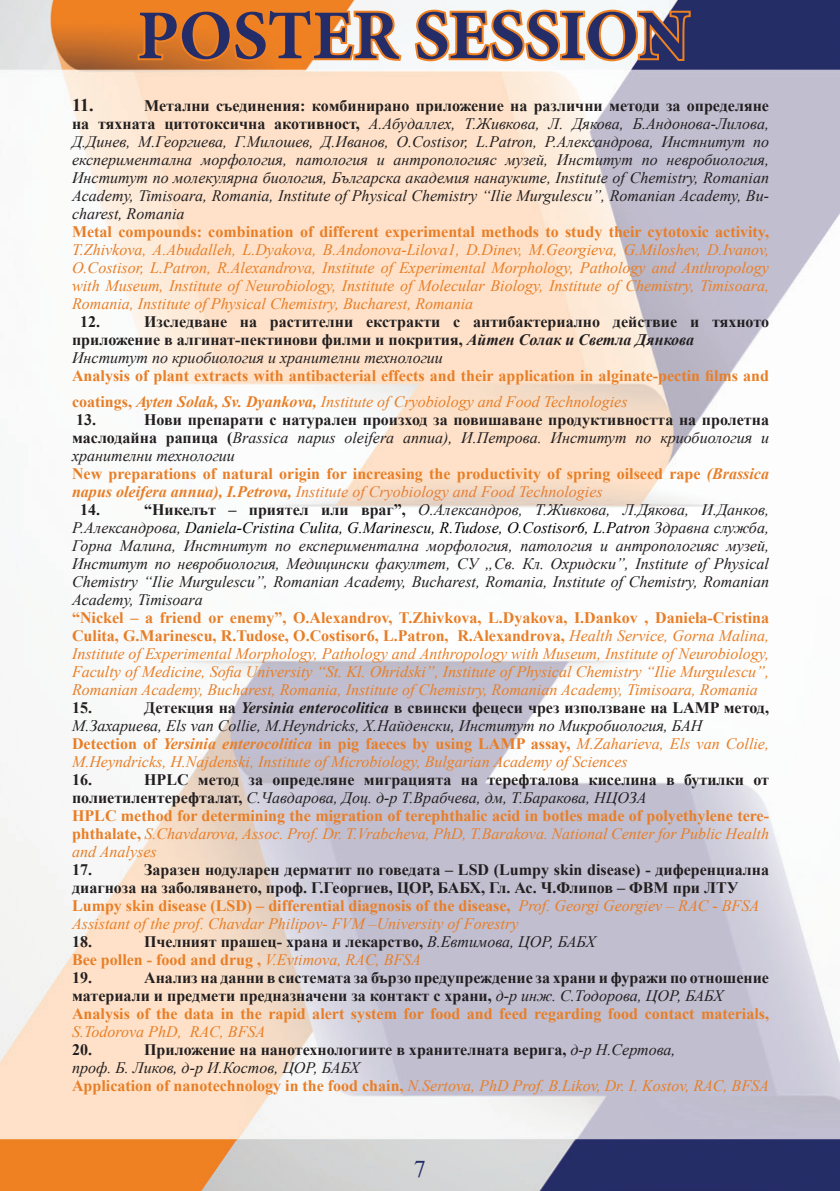
<style>
.page{position:relative;width:840px;height:1191px;background:#fff}
.page>*{position:absolute;margin:0;border:0;box-sizing:border-box;transform-origin:0 0}
.t1{font:700 70px "Minion Pro";color:#252d68}
.t2{font:24px "Times New Roman";color:#252d67}
.t3{font:700 18px "Times New Roman";color:#231f20}
.t4{font:italic 16px/18px "Times New Roman";color:#e87e26;text-align:justify}
.t5{font:italic 16px/18px "Times New Roman";color:#231f20;text-align:justify}
.t6{font:700 16px/18px "Times New Roman";color:#231f20}
.t7{font:700 16px/18px "Times New Roman";color:#e87e26}
.s1{font-weight:700;font-style:normal}
.s2{font-style:italic}
.s3{font-weight:400;font-style:italic}
.s4{font-weight:400;font-style:italic;color:#e87e33}
.s5{color:#000}
.s6{font-weight:700}
</style>
<div class="page">
<img style="left:0;top:0;width:839px;height:1191px">
<svg style="left:135px;top:7px;width:269px;height:57px;background:#eb9145"></svg>
<svg style="left:412px;top:8px;width:280px;height:56px"></svg>
<p class="t1" style="left:137px;top:-13px;width:554px">POSTER SESSION</p>
<p class="t3" style="left:72px;top:92px;width:23px">11.</p>
<p class="t5" style="left:72px;top:96px;width:698px;text-indent:72px"><span class="s1">Метални съединения: комбинирано приложение на различни методи за определяне на тяхната цитотоксична акотивност,</span> А.Абудаллех, Т.Живкова, Л. Дякова, Б.Андонова-Лилова, Д.Динев, М.Георгиева, Г.Милошев, Д.Иванов, O.Costisor, L.Patron, Р.Александрова, Инстнитут по експериментална морфология, патология и антропологияс музей, Институт по невробиология, Институт по молекулярна биология, Българска академия нанауките, Institute of Chemistry, Romanian Academy, Timisoara, Romania, Institute of Physical Chemistry “Ilie Murgulescu”, Romanian Academy, Bu&shy;charest, Romania</p>
<p class="t4" style="left:72px;top:222px;width:698px"><span class="s1">Metal compounds: combination of different experimental methods to study their cytotoxic activity, </span>T.Zhivkova, A.Abudalleh, L.Dyakova, B.Andonova-Lilova1, D.Dinev, M.Georgieva, G.Miloshev, D.Ivanov, O.Costisor, L.Patron, R.Alexandrova, Institute of Experimental Morphology, Pathology and Anthropology with Museum, Institute of Neurobiology, Institute of Molecular Biology, Institute of Chemistry, Timisoara, Romania, Institute of Physical Chemistry, Bucharest, Romania</p>
<p class="t6" style="left:80px;top:312px;width:21px">12.</p>
<p class="t6" style="left:72px;top:312px;width:698px;text-indent:72px">Изследване на растителни екстракти с антибактериално действие и тяхното приложение в алгинат-пектинови филми и покрития, <span class="s2">Айтен Солак и Светла Дянкова</span></p>
<p class="t5" style="left:72px;top:348px;width:372px">Институт по криобиология и хранителни технологии</p>
<p class="t7" style="left:72px;top:362px;width:698px;line-height:26px">Analysis of plant extracts with antibacterial effects and their application in alginate-pectin films and coatings, <span class="s2">Ayten Solak, Sv. Dyankova,</span> <span class="s3">Institute of Cryobiology and Food Technologies</span></p>
<p class="t6" style="left:76px;top:410px;width:21px">13.</p>
<p class="t6" style="left:72px;top:410px;width:698px;text-align:justify;text-indent:72px">Нови препарати с натурален произход за повишаване продуктивността на пролетна маслодайна рапица (<span class="s3">Brassica napus oleifera annua), И.Петрова. Институт по криобиология и хранителни технологии</span></p>
<p class="t7" style="left:72px;top:464px;width:698px">New preparations of natural origin for increasing the productivity of spring oilseed rape <span class="s2">(Brassica napus oleifera annua), I.Petrova,</span> <span class="s3">I</span><span class="s4">nstitute of Cryobiology and Food Technologies</span></p>
<p class="t6" style="left:80px;top:500px;width:21px">14.</p>
<p class="t5" style="left:72px;top:500px;width:698px;text-indent:72px"><span class="s1">“Никелът – приятел или враг”,</span> О.Александров, Т.Живкова, Л.Дякова, И.Данков, Р.Александрова, <span class="s5">Daniela-Cristina Culita, G.Marinescu, R.Tudose, O.Costisor6, L.Patron</span> Здравна служба, Горна Малина, Инстнитут по експериментална морфология, патология и антропологияс музей, Институт по невробиология, Медицински факултет, СУ „Св. Кл. Охридски”, Institute of Physical Chemistry “Ilie Murgulescu”, Romanian Academy, Bucharest, Romania, Institute of Chemistry, Romanian Academy, Timisoara</p>
<p class="t4" style="left:72px;top:608px;width:698px"><span class="s1">“Nickel – a friend or enemy”, O.Alexandrov, T.Zhivkova, L.Dyakova, I.Dankov , Daniela-Cristina Culita, G.Marinescu, R.Tudose, O.Costisor6, L.Patron, R.Alexandrova,</span> Health Service, Gorna Malina, Institute of Experimental Morphology, Pathology and Anthropology with Museum, Institute of Neurobiology, Faculty of Medicine, Sofia University “St. Kl. Ohridski”, Institute of Physical Chemistry “Ilie Murgulescu”, Romanian Academy, Bucharest, Romania, Institute of Chemistry, Romanian Academy, Timisoara, Romania</p>
<p class="t6" style="left:72px;top:698px;width:21px">15.</p>
<p class="t5" style="left:72px;top:698px;width:698px;text-indent:72px"><span class="s1">Детекция на</span> <span class="s6">Yersinia enterocolitica</span> <span class="s1">в свински фецеси чрез използване на LAMP метод,<br></span>М.Захариева, Els van Collie, M.Heyndricks, Х.Найденски, Институт по Микробиология, БАН</p>
<p class="t4" style="left:72px;top:734px;width:698px"><span class="s1">Detection of</span> <span class="s6">Yersinia enterocolitica</span> <span class="s1">in pig faeces by using LAMP assay,</span> M.Zaharieva, Els van Collie,<br>M.Heyndricks, H.Najdenski, Institute of Microbiology, Bulgarian Academy of Sciences</p>
<p class="t6" style="left:72px;top:770px;width:21px">16.</p>
<p class="t6" style="left:72px;top:770px;width:698px;text-indent:72px">HPLC метод за определяне миграцията на терефталова киселина в бутилки от полиетилентерефталат, <span class="s3">С.Чавдарова, Доц. д-р Т.Врабчева, дм, Т.Баракова, НЦОЗА</span></p>
<p class="t7" style="left:72px;top:806px;width:698px;text-align:justify">HPLC method for determining the migration of terephthalic acid in botles made of polyethylene tere&shy;phthalate, <span class="s3">S.Chavdarova, Assoc. Prof. Dr. T.Vrabcheva, PhD, T.Barakova. National Center for Public Health and Analyses</span></p>
<p class="t6" style="left:72px;top:860px;width:21px">17.</p>
<p class="t6" style="left:72px;top:860px;width:698px;text-indent:72px">Заразен нодуларен дерматит по говедата – LSD (Lumpy skin disease) - диференциална диагноза на заболяването, проф. Г.Георгиев, ЦОР, БАБХ, Гл. Ас. Ч.Флипов – ФВМ при ЛТУ</p>
<p class="t7" style="left:72px;top:896px;width:688px">Lumpy skin disease (LSD) – differential diagnosis of the disease, <span class="s3">Prof. Georgi Georgiev – RAC - BFSA</span></p>
<p class="t4" style="left:72px;top:914px;width:447px">Assistant of the prof. Chavdar Philipov- FVM –University of Forestry</p>
<p class="t6" style="left:72px;top:932px;width:21px">18.</p>
<p class="t6" style="left:144px;top:932px;width:452px">Пчелният прашец- храна и лекарство, <span class="s3">В.Евтимова, ЦОР, БАБХ</span></p>
<p class="t7" style="left:72px;top:950px;width:350px">Bee pollen - food and drug , <span class="s3">V.Evtimova, RAC, BFSA</span></p>
<p class="t6" style="left:72px;top:968px;width:21px">19.</p>
<p class="t6" style="left:72px;top:968px;width:698px;text-indent:72px">Анализ на данни в системата за бързо предупреждение за храни и фуражи по отношение материали и предмети предназначени за контакт с храни, <span class="s3">д-р инж. С.Тодорова, ЦОР, БАБХ</span></p>
<p class="t7" style="left:72px;top:1004px;width:698px">Analysis of the data in the rapid alert system for food and feed regarding food contact materials,<br><span class="s3">S.Todorova PhD, RAC, BFSA</span></p>
<p class="t6" style="left:72px;top:1040px;width:21px">20.</p>
<p class="t6" style="left:144px;top:1040px;width:532px">Приложение на нанотехнологиите в хранителната верига, <span class="s3">д-р Н.Сертова,</span></p>
<p class="t5" style="left:72px;top:1058px;width:289px">проф. Б. Ликов, д-р И.Костов, ЦОР, БАБХ</p>
<p class="t4" style="left:72px;top:1076px;width:698px"><span class="s1">Application of nanotechnology in the food chain,</span> N.Sertova, PhD Prof. B.Likov, Dr. I. Kostov, RAC, BFSA</p>
<p class="t2" style="left:414px;top:1152px;width:13px">7</p>
</div>
